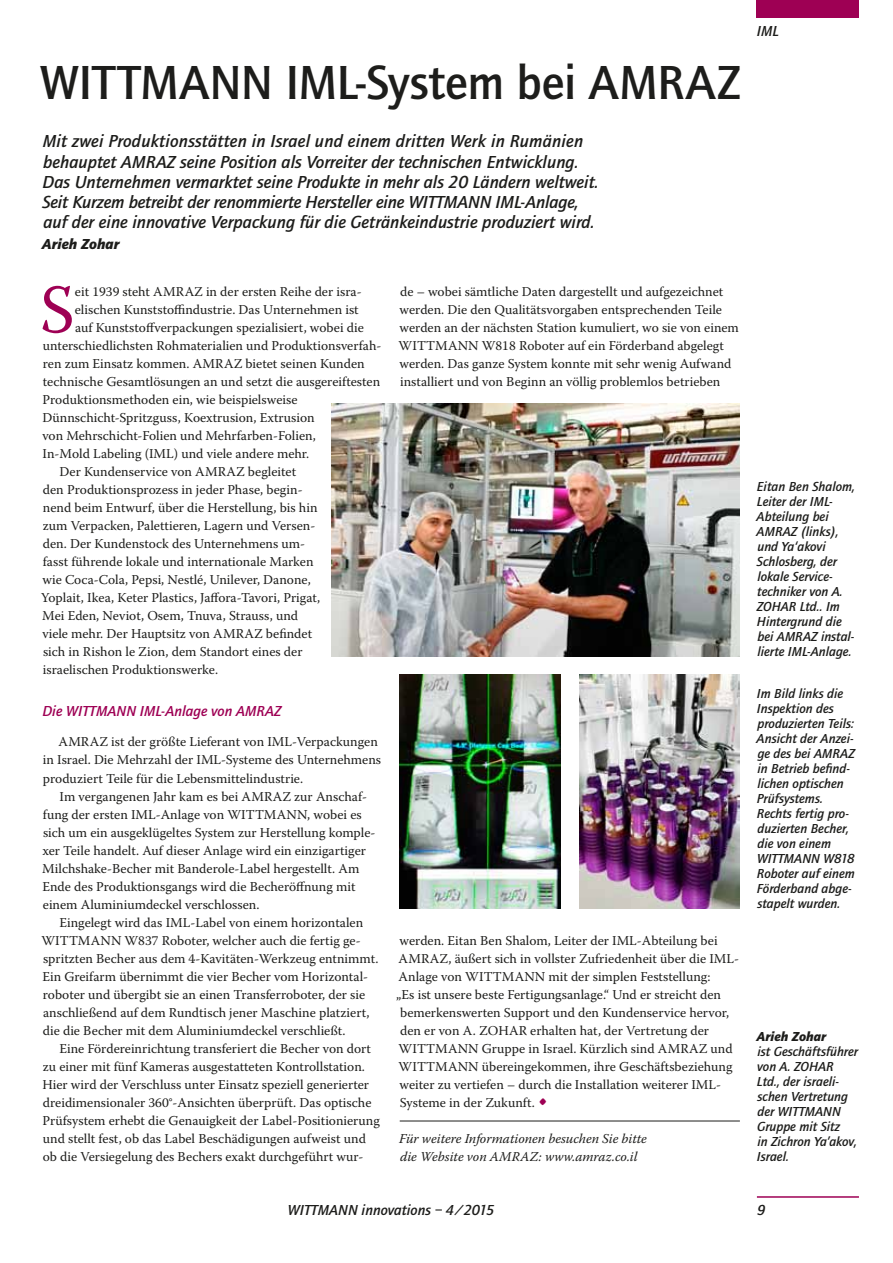
<style>
.page{position:relative;width:893px;height:1263px;background:#fff}
.page>*{position:absolute;margin:0;border:0;box-sizing:border-box;transform-origin:0 0}
.t1{font:68.25px "Warnock Pro";color:#9e0054}
.t2{font:500 49.5px "Quay Sans";letter-spacing:-.005em;color:#1d1d1b}
.t3{font:italic 500 18px/20.2px "Quay Sans";color:#1d1d1b}
.t4{font:italic 500 15px "Quay Sans";color:#1d1d1b}
.t5{font:italic 500 15px "Quay Sans";color:#9e0054}
.t6{font:italic 900 15px "Quay Sans";color:#1d1d1b}
.t7{font:13.5px/18px "Warnock Pro";color:#1d1d1b}
.t8{font:italic 500 13.5px/15px "Quay Sans";color:#1d1d1b}
.t9{font:italic 13.5px/18px "Warnock Pro";color:#1d1d1b}
.t10{font:italic 900 13.5px "Quay Sans";color:#1d1d1b}
.s1{font-size:24px;color:#9e0054}
</style>
<div class="page">
<div style="left:757px;top:0;width:102px;height:18px;background:#9e0054"></div>
<hr style="left:757px;top:1196px;width:102px;height:2px;background:#9e0054">
<img style="left:400px;top:674px;width:161px;height:235px">
<img style="left:579px;top:674px;width:161px;height:235px">
<img style="left:332px;top:404px;width:408px;height:252px">
<hr style="left:400px;top:1120px;width:340px;height:1px;background:#1d1d1b">
<h2 class="t2" style="left:40px;top:55px;width:703px">WITTMANN IML-System bei AMRAZ</h2>
<p class="t3" style="left:42px;top:131px;width:558px">Mit zwei Produktionsstätten in Israel und einem dritten Werk in Rumänien behauptet AMRAZ seine Position als Vorreiter der technischen Entwicklung.<br>Das Unternehmen vermarktet seine Produkte in mehr als 20 Ländern weltweit.<br>Seit Kurzem betreibt der renommierte Hersteller eine WITTMANN IML-Anlage, auf der eine innovative Verpackung für die Getränkeindustrie produziert wird.</p>
<p class="t6" style="left:42px;top:235px;width:79px">Arieh Zohar</p>
<h1 class="t1" style="left:40px;top:268px;width:36px">S</h1>
<p class="t7" style="left:75px;top:282px;width:288px">eit 1939 steht AMRAZ in der ersten Reihe der isra-</p>
<p class="t7" style="left:75px;top:300px;width:285px">elischen Kunststoffindustrie. Das Unternehmen ist</p>
<p class="t7" style="left:75px;top:318px;width:290px">auf Kunststoffverpackungen spezialisiert, wobei die</p>
<p class="t7" style="left:43px;top:336px;width:340px">unterschiedlichsten Rohmaterialien und Produktionsverfah-</p>
<p class="t7" style="left:43px;top:354px;width:323px">ren zum Einsatz kommen. AMRAZ bietet seinen Kunden</p>
<p class="t7" style="left:43px;top:372px;width:339px">technische Gesamtlösungen an und setzt die ausgereiftesten</p>
<p class="t7" style="left:43px;top:390px;width:257px">Produktionsmethoden ein, wie beispielsweise</p>
<p class="t7" style="left:43px;top:408px;width:274px">Dünnschicht-Spritzguss, Koextrusion, Extrusion</p>
<p class="t7" style="left:42px;top:426px;width:275px">von Mehrschicht-Folien und Mehrfarben-Folien,</p>
<p class="t7" style="left:43px;top:444px;width:268px">In-Mold Labeling (IML) und viele andere mehr.</p>
<p class="t7" style="left:60px;top:462px;width:238px">Der Kundenservice von AMRAZ begleitet</p>
<p class="t7" style="left:43px;top:480px;width:261px">den Produktionsprozess in jeder Phase, begin-</p>
<p class="t7" style="left:43px;top:499px;width:276px">nend beim Entwurf, über die Herstellung, bis hin</p>
<p class="t7" style="left:43px;top:517px;width:274px">zum Verpacken, Palettieren, Lagern und Versen-</p>
<p class="t7" style="left:43px;top:535px;width:264px">den. Der Kundenstock des Unternehmens um-</p>
<p class="t7" style="left:43px;top:553px;width:272px">fasst führende lokale und internationale Marken</p>
<p class="t7" style="left:42px;top:571px;width:270px">wie Coca-Cola, Pepsi, Nestlé, Unilever, Danone,</p>
<p class="t7" style="left:41px;top:589px;width:281px">Yoplait, Ikea, Keter Plastics, Jaffora-Tavori, Prigat,</p>
<p class="t7" style="left:42px;top:607px;width:257px">Mei Eden, Neviot, Osem, Tnuva, Strauss, und</p>
<p class="t7" style="left:42px;top:625px;width:271px">viele mehr. Der Hauptsitz von AMRAZ befindet</p>
<p class="t7" style="left:43px;top:643px;width:261px">sich in Rishon le Zion, dem Standort eines der</p>
<p class="t7" style="left:43px;top:661px;width:177px">israelischen Produktionswerke.</p>
<p class="t5" style="left:43px;top:703px;width:240px">Die WITTMANN IML-Anlage von AMRAZ</p>
<p class="t7" style="left:43px;top:733px;width:340px;text-indent:16px">AMRAZ ist der größte Lieferant von IML-Verpackungen in Israel. Die Mehrzahl der IML-Systeme des Unternehmens produziert Teile für die Lebensmittelindustrie.</p>
<p class="t7" style="left:42px;top:787px;width:335px;text-indent:17px">Im vergangenen Jahr kam es bei AMRAZ zur Anschaf&shy;fung der ersten IML-Anlage von WITTMANN, wobei es sich um ein ausgeklügeltes System zur Herstellung komple&shy;xer Teile handelt. Auf dieser Anlage wird ein einzigartiger Milchshake-Becher mit Banderole-Label hergestellt. Am Ende des Produktionsgangs wird die Becheröffnung mit einem Aluminiumdeckel verschlossen.</p>
<p class="t7" style="left:41px;top:913px;width:339px;text-indent:18px">Eingelegt wird das IML-Label von einem horizontalen WITTMANN W837 Roboter, welcher auch die fertig ge&shy;spritzten Becher aus dem 4-Kavitäten-Werkzeug entnimmt.<br>Ein Greifarm übernimmt die vier Becher vom Horizontal&shy;roboter und übergibt sie an einen Transferroboter, der sie anschließend auf dem Rundtisch jener Maschine platziert, die die Becher mit dem Aluminiumdeckel verschließt.</p>
<p class="t7" style="left:42px;top:1039px;width:339px;text-indent:17px">Eine Fördereinrichtung transferiert die Becher von dort zu einer mit fünf Kameras ausgestatteten Kontrollstation.<br>Hier wird der Verschluss unter Einsatz speziell generierter dreidimensionaler 360°-Ansichten überprüft. Das optische Prüfsystem erhebt die Genauigkeit der Label-Positionierung und stellt fest, ob das Label Beschädigungen aufweist und ob die Versiegelung des Bechers exakt durchgeführt wur-</p>
<p class="t7" style="left:399px;top:282px;width:342px">de – wobei sämtliche Daten dargestellt und aufgezeichnet werden. Die den Qualitätsvorgaben entsprechenden Teile werden an der nächsten Station kumuliert, wo sie von einem WITTMANN W818 Roboter auf ein Förderband abgelegt werden. Das ganze System konnte mit sehr wenig Aufwand installiert und von Beginn an völlig problemlos betrieben</p>
<p class="t7" style="left:396px;top:931px;width:344px">werden. Eitan Ben Shalom, Leiter der IML-Abteilung bei AMRAZ, äußert sich in vollster Zufriedenheit über die IML-Anlage von WITTMANN mit der simplen Feststellung:<br>„Es ist unsere beste Fertigungsanlage.“ Und er streicht den bemerkenswerten Support und den Kundenservice hervor, den er von A. ZOHAR erhalten hat, der Vertretung der WITTMANN Gruppe in Israel. Kürzlich sind AMRAZ und WITTMANN übereingekommen, ihre Geschäftsbeziehung weiter zu vertiefen – durch die Installation weiterer IML-Systeme in der Zukunft. <span class="s1">•</span></p>
<p class="t9" style="left:399px;top:1129px;width:249px">Für weitere Informationen besuchen Sie bitte die Website von AMRAZ: www.amraz.co.il</p>
<p class="t4" style="left:757px;top:23px;width:24px">IML</p>
<p class="t8" style="left:757px;top:479px;width:100px">Eitan Ben Shalom,<br>Leiter der IML-<br>Abteilung bei<br>AMRAZ (links), und Ya‘akovi<br>Schlosberg, der lokale Service&shy;techniker von A.<br>ZOHAR Ltd.. Im<br>Hintergrund die bei AMRAZ instal&shy;lierte IML-Anlage.</p>
<p class="t8" style="left:757px;top:686px;width:100px">Im Bild links die<br>Inspektion des produzierten Teils:<br>Ansicht der Anzei&shy;ge des bei AMRAZ in Betrieb befind&shy;lichen optischen<br>Prüfsystems.<br>Rechts fertig pro&shy;duzierten Becher, die von einem<br>WITTMANN W818<br>Roboter auf einem<br>Förderband abge&shy;stapelt wurden.</p>
<p class="t10" style="left:756px;top:1028px;width:71px">Arieh Zohar</p>
<p class="t8" style="left:757px;top:1044px;width:103px">ist Geschäftsführer von A. ZOHAR<br>Ltd., der israeli&shy;schen Vertretung der WITTMANN<br>Gruppe mit Sitz<br>in Zichron Ya’akov,<br>Israel.</p>
<p class="t4" style="left:288px;top:1201px;width:208px">WITTMANN innovations – 4/2015</p>
<p class="t4" style="left:757px;top:1201px;width:10px">9</p>
</div>
